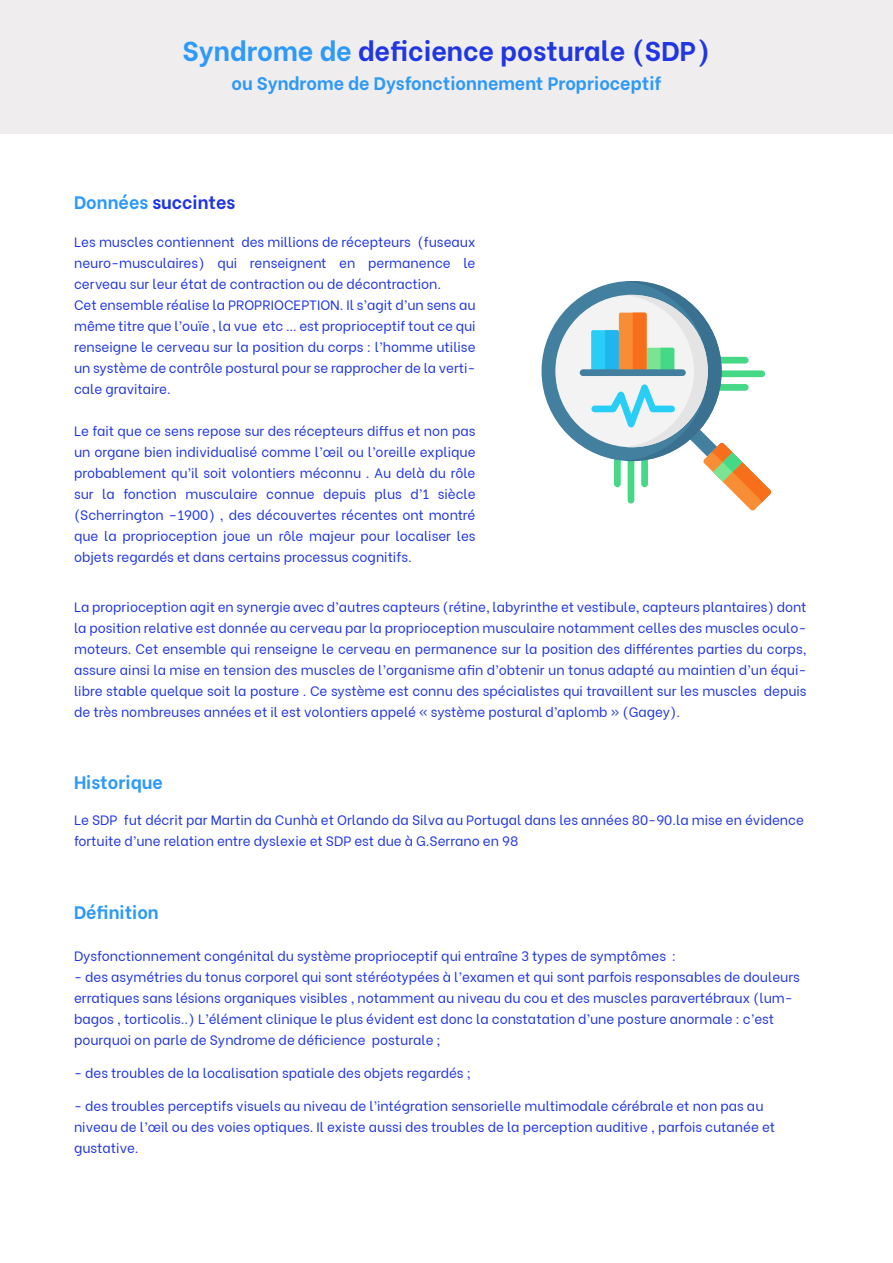
<style>
.page{position:relative;width:893px;height:1263px;background:#fff}
.page>*{position:absolute;margin:0;border:0;box-sizing:border-box;transform-origin:0 0}
.t1{font:700 27px "Be Vietnam";color:#2036e2}
.t2{font:700 18px "Be Vietnam";color:#2d99f8}
.t3{font:700 18px "Be Vietnam";color:#2036e2}
.t4{font:13.5px/21px "Be Vietnam";color:#2036e2}
.s1{color:#2d99f8}
</style>
<div class="page">
<div style="left:0;top:0;width:893px;height:134px;background:#efeded"></div>
<div style="left:542px;top:281px;width:180px;height:180px;background:#43809f;border-radius:50%"></div>
<div style="left:555px;top:295px;width:153px;height:152px;background:#f3f3f3;border-radius:50%"></div>
<div style="left:580px;top:369px;width:106px;height:7px;background:#43809f;border-radius:3px"></div>
<svg style="left:591px;top:281px;width:180px;height:230px"></svg>
<h1 class="t1" style="left:183px;top:28px;width:529px"><span class="s1">Syndrome de</span> deficience posturale (SDP)</h1>
<h2 class="t2" style="left:231px;top:69px;width:432px">ou Syndrome de Dysfonctionnement Proprioceptif</h2>
<h2 class="t3" style="left:74px;top:188px;width:163px"><span class="s1">Données</span> succintes</h2>
<p class="t4" style="left:74px;top:231px;width:403px">Les muscles contiennent des millions de récepteurs (fuseaux neuro-musculaires) qui renseignent en permanence le cerveau sur leur état de contraction ou de décontraction.<br>Cet ensemble réalise la PROPRIOCEPTION. Il s’agit d’un sens au même titre que l’ouïe , la vue etc … est proprioceptif tout ce qui renseigne le cerveau sur la position du corps : l’homme utilise un système de contrôle postural pour se rapprocher de la verti&shy;cale gravitaire.</p>
<p class="t4" style="left:74px;top:420px;width:403px;text-align:justify">Le fait que ce sens repose sur des récepteurs diffus et non pas un organe bien individualisé comme l’œil ou l’oreille explique probablement qu’il soit volontiers méconnu . Au delà du rôle sur la fonction musculaire connue depuis plus d’1 siècle (Scherrington –1900) , des découvertes récentes ont montré que la proprioception joue un rôle majeur pour localiser les objets regardés et dans certains processus cognitifs.</p>
<p class="t4" style="left:74px;top:595px;width:734px;text-align:justify">La proprioception agit en synergie avec d’autres capteurs (rétine, labyrinthe et vestibule, capteurs plantaires) dont la position relative est donnée au cerveau par la proprioception musculaire notamment celles des muscles oculo&shy;moteurs. Cet ensemble qui renseigne le cerveau en permanence sur la position des différentes parties du corps, assure ainsi la mise en tension des muscles de l’organisme afin d’obtenir un tonus adapté au maintien d’un équi&shy;libre stable quelque soit la posture . Ce système est connu des spécialistes qui travaillent sur les muscles depuis de très nombreuses années et il est volontiers appelé « système postural d’aplomb » (Gagey).</p>
<h2 class="t2" style="left:74px;top:768px;width:90px">Historique</h2>
<p class="t4" style="left:74px;top:808px;width:731px">Le SDP fut décrit par Martin da Cunhà et Orlando da Silva au Portugal dans les années 80-90.la mise en évidence fortuite d’une relation entre dyslexie et SDP est due à G.Serrano en 98</p>
<h2 class="t2" style="left:74px;top:898px;width:86px">Définition</h2>
<p class="t4" style="left:74px;top:944px;width:604px">Dysfonctionnement congénital du système proprioceptif qui entraîne 3 types de symptômes :</p>
<p class="t4" style="left:74px;top:965px;width:727px">- des asymétries du tonus corporel qui sont stéréotypées à l’examen et qui sont parfois responsables de douleurs erratiques sans lésions organiques visibles , notamment au niveau du cou et des muscles paravertébraux (lum&shy;bagos , torticolis..) L’élément clinique le plus évident est donc la constatation d’une posture anormale : c’est pourquoi on parle de Syndrome de déficience posturale ;</p>
<p class="t4" style="left:74px;top:1061px;width:398px">- des troubles de la localisation spatiale des objets regardés ;</p>
<p class="t4" style="left:74px;top:1094px;width:703px">- des troubles perceptifs visuels au niveau de l’intégration sensorielle multimodale cérébrale et non pas au niveau de l’œil ou des voies optiques. Il existe aussi des troubles de la perception auditive , parfois cutanée et gustative.</p>
</div>
